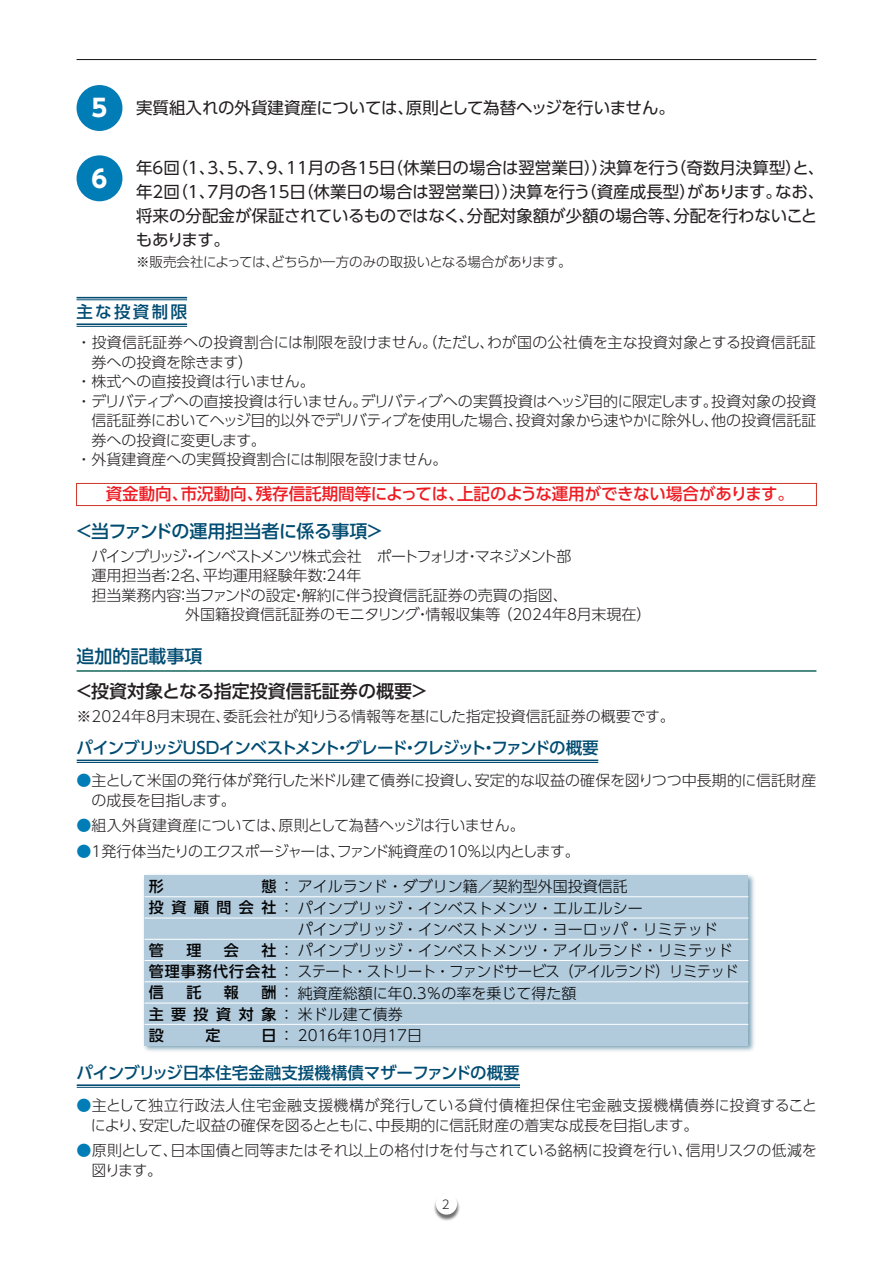
<style>
.page{position:relative;width:893px;height:1263px;background:#fff}
.page>*{position:absolute;margin:0;border:0;box-sizing:border-box;transform-origin:0 0}
.t1{font:700 24px "UD Shin Go Pro";color:#fff}
.t2{font:500 18px "UD Shin Go Pro";color:#231f20}
.t3{font:500 18px "UD Shin Go Pro";letter-spacing:-.025em;color:#004c72}
.t4{font:500 18px "UD Shin Go Pro";color:#004c72}
.t5{font:16.5px/24px "UD Shin Go Pro";color:#231f20}
.t6{font:500 16.5px "UD Shin Go Pro";color:#ee1d23}
.t7{font:500 16.5px "UD Shin Go Pro";letter-spacing:-.065em;color:#004c72}
.t8{font:500 16.5px "UD Shin Go Pro";letter-spacing:-.01em;color:#004c72}
.t9{font:500 16.5px "UD Shin Go Pro";letter-spacing:-.035em;color:#004c72}
.t10{font:300 15px/19.5px "UD Shin Go Pro";color:#231f20}
.t11{font:300 15px/21.1px "UD Shin Go Pro";color:#030303}
.t12{font:300 15px/21.1px "UD Shin Go Pro";letter-spacing:-.045em;color:#030303}
.t13{font:300 15px "UD Shin Go Pro";letter-spacing:-.045em;color:#231f20}
.t14{font:300 15px "UD Shin Go Pro";letter-spacing:-.08em;color:#231f20}
.t15{font:300 15px "UD Shin Go Pro";letter-spacing:-.02em;color:#231f20}
.t16{font:300 15px "UD Shin Go Pro";letter-spacing:-.03em;color:#231f20}
.t17{font:500 15px "UD Shin Go Pro";color:#030303}
.t18{font:300 13.5px "UD Shin Go Pro";letter-spacing:-.035em;color:#231f20}
.t19{font:300 12px "UD Shin Go Pro";color:#231f20}
.s1{font-weight:700;font-size:24px;color:#fff}
.s2{color:#007cb6}
.s3{font-weight:500}
</style>
<div class="page">
<hr style="left:77px;top:59px;width:739px;height:1px;background:#231f20">
<img style="left:434px;top:1199px;width:26px;height:22px">
<div style="left:436px;top:1193px;width:21px;height:21px;background:#fff;border-radius:50%"></div>
<hr style="left:77px;top:323px;width:110px;height:2px;background:#004c72">
<hr style="left:77px;top:326px;width:110px;height:1px;background:#004c72">
<hr style="left:77px;top:297px;width:110px;height:1px;background:#004c72">
<hr style="left:77px;top:299px;width:110px;height:1px;background:#004c72">
<div style="left:76px;top:483px;width:741px;height:23px;border:1px solid #cf3527"></div>
<hr style="left:77px;top:670px;width:739px;height:2px;background:#14655b">
<hr style="left:77px;top:759px;width:521px;height:2px;background:#004c72">
<hr style="left:77px;top:762px;width:521px;height:1px;background:#004c72">
<hr style="left:77px;top:1084px;width:443px;height:2px;background:#004c72">
<hr style="left:77px;top:1087px;width:443px;height:1px;background:#004c72">
<img style="left:144px;top:875px;width:610px;height:176px">
<div style="left:145px;top:875px;width:603px;height:170px;background:#b1cadc"></div>
<hr style="left:145px;top:896px;width:603px;height:1px;background:#fff">
<hr style="left:145px;top:918px;width:603px;height:1px;background:#fff">
<hr style="left:145px;top:939px;width:603px;height:1px;background:#fff">
<hr style="left:145px;top:960px;width:603px;height:1px;background:#fff">
<hr style="left:145px;top:981px;width:603px;height:1px;background:#fff">
<hr style="left:145px;top:1003px;width:603px;height:1px;background:#fff">
<hr style="left:145px;top:1024px;width:603px;height:1px;background:#fff">
<div style="left:77px;top:85px;width:45px;height:46px;background:#007cb6;border-radius:50%"></div>
<div style="left:77px;top:155px;width:45px;height:46px;background:#007cb6;border-radius:50%"></div>
<p class="t5" style="left:92px;top:96px;width:585px"><span class="s1">5</span> 実質組入れの外貨建資産については、原則として為替ヘッジを行いません。</p>
<h1 class="t1" style="left:92px;top:159px;width:17px">6</h1>
<p class="t5" style="left:136px;top:155px;width:690px">年6回（1、3、5、7、9、11月の各15日（休業日の場合は翌営業日））決算を行う（奇数月決算型）と、年2回（1、7月の各15日（休業日の場合は翌営業日））決算を行う（資産成長型）があります。なお、将来の分配金が保証されているものではなく、分配対象額が少額の場合等、分配を行わないこともあります。</p>
<p class="t18" style="left:136px;top:251px;width:437px">※販売会社によっては、どちらか一方のみの取扱いとなる場合があります。</p>
<p class="t9" style="left:76px;top:298px;width:112px">主な投資制限</p>
<p class="t10" style="left:77px;top:332px;width:741px">・投資信託証券への投資割合には制限を設けません。（ただし、わが国の公社債を主な投資対象とする投資信託証</p>
<p class="t16" style="left:92px;top:350px;width:163px">券への投資を除きます）</p>
<p class="t10" style="left:77px;top:371px;width:240px">・株式への直接投資は行いません。</p>
<p class="t10" style="left:77px;top:391px;width:741px">・デリバティブへの直接投資は行いません。デリバティブへの実質投資はヘッジ目的に限定します。投資対象の投資</p>
<p class="t10" style="left:92px;top:410px;width:726px">信託証券においてヘッジ目的以外でデリバティブを使用した場合、投資対象から速やかに除外し、他の投資信託証</p>
<p class="t15" style="left:92px;top:428px;width:176px">券への投資に変更します。</p>
<p class="t10" style="left:77px;top:449px;width:372px">・外貨建資産への実質投資割合には制限を設けません。</p>
<p class="t6" style="left:106px;top:480px;width:690px">資金動向、市況動向、残存信託期間等によっては、上記のような運用ができない場合があります。</p>
<p class="t3" style="left:75px;top:516px;width:311px">＜当ファンドの運用担当者に係る事項＞</p>
<p class="t14" style="left:91px;top:544px;width:482px">パインブリッジ・インベストメンツ株式会社　ポートフォリオ・マネジメント部</p>
<p class="t10" style="left:92px;top:565px;width:271px">運用担当者：2名、平均運用経験年数：24年</p>
<p class="t10" style="left:92px;top:585px;width:478px">担当業務内容：当ファンドの設定・解約に伴う投資信託証券の売買の指図、</p>
<p class="t10" style="left:185px;top:604px;width:468px">外国籍投資信託証券のモニタリング・情報収集等 （2024年8月末現在）</p>
<p class="t4" style="left:77px;top:642px;width:127px">追加的記載事項</p>
<p class="t2" style="left:75px;top:676px;width:355px">＜投資対象となる指定投資信託証券の概要＞</p>
<p class="t10" style="left:77px;top:706px;width:600px">※2024年8月末現在、委託会社が知りうる情報等を基にした指定投資信託証券の概要です。</p>
<p class="t7" style="left:76px;top:734px;width:524px">パインブリッジUSDインベストメント・グレード・クレジット・ファンドの概要</p>
<p class="t10" style="left:92px;top:770px;width:726px;text-indent:-15px"><span class="s2">●</span>主として米国の発行体が発行した米ドル建て債券に投資し、安定的な収益の確保を図りつつ中長期的に信託財産の成長を目指します。</p>
<p class="t10" style="left:77px;top:815px;width:450px"><span class="s2">●</span>組入外貨建資産については、原則として為替ヘッジは行いません。</p>
<p class="t13" style="left:77px;top:839px;width:505px"><span class="s2">●</span>1発行体当たりのエクスポージャーは、ファンド純資産の10％以内とします。</p>
<p class="t11" style="left:149px;top:875px;width:496px;text-indent:113px"><span class="s3">態</span>：アイルランド・ダブリン籍／契約型外国投資信託<span class="s3">投資顧問会社</span>：パインブリッジ・インベストメンツ・エルエルシー</p>
<p class="t17" style="left:149px;top:938px;width:16px">管</p>
<p class="t17" style="left:186px;top:938px;width:17px">理</p>
<p class="t17" style="left:224px;top:938px;width:16px">会</p>
<p class="t17" style="left:149px;top:874px;width:16px">形</p>
<p class="t11" style="left:298px;top:918px;width:421px">パインブリッジ・インベストメンツ・ヨーロッパ・リミテッド</p>
<p class="t12" style="left:149px;top:939px;width:591px;text-indent:113px"><span class="s3">社</span>：パインブリッジ・インベストメンツ・アイルランド・リミテッド<span class="s3">管理事務代行会社</span>：ステート・ストリート・ファンドサービス（アイルランド）リミテッド<span class="s3">信</span></p>
<p class="t17" style="left:186px;top:980px;width:16px">託</p>
<p class="t17" style="left:224px;top:980px;width:16px">報</p>
<p class="t11" style="left:149px;top:982px;width:429px;text-indent:113px"><span class="s3">酬</span>：純資産総額に年0.3％の率を乗じて得た額<span class="s3">主要投資対象</span>：米ドル建て債券<br><span class="s3">設</span></p>
<p class="t17" style="left:205px;top:1023px;width:16px">定</p>
<p class="t11" style="left:261px;top:1024px;width:162px"><span class="s3">日</span>： 2016年10月17日</p>
<p class="t8" style="left:76px;top:1059px;width:445px">パインブリッジ日本住宅金融支援機構債マザーファンドの概要</p>
<p class="t10" style="left:91px;top:1095px;width:728px;text-indent:-14px"><span class="s2">●</span>主として独立行政法人住宅金融支援機構が発行している貸付債権担保住宅金融支援機構債券に投資することにより、安定した収益の確保を図るとともに、中長期的に信託財産の着実な成長を目指します。</p>
<p class="t10" style="left:92px;top:1140px;width:727px;text-indent:-15px"><span class="s2">●</span>原則として、日本国債と同等またはそれ以上の格付けを付与されている銘柄に投資を行い、信用リスクの低減を図ります。</p>
<p class="t19" style="left:442px;top:1194px;width:9px">2</p>
</div>
